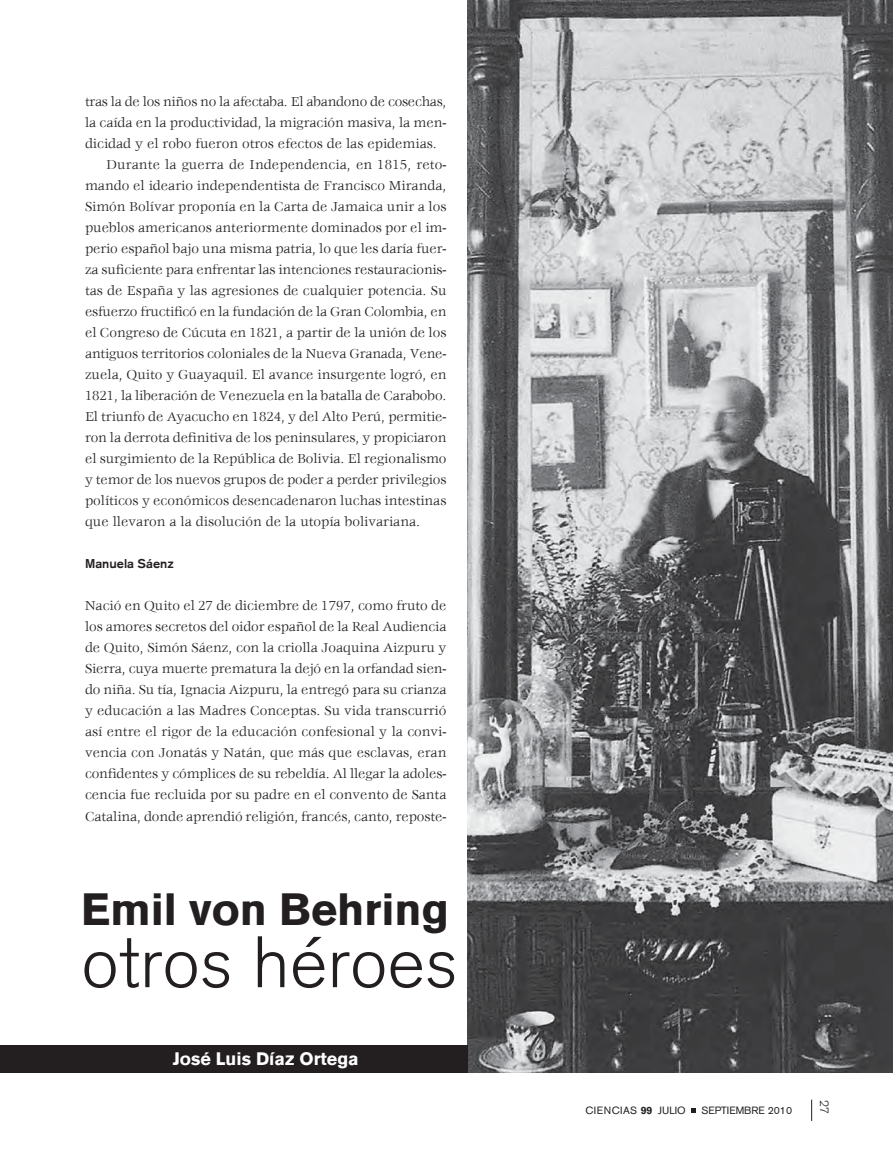
<style>
.page{position:relative;width:893px;height:1149px;background:#fff}
.page>*{position:absolute;margin:0;border:0;box-sizing:border-box;transform-origin:0 0}
.t1{font:300 72px "Akzidenz Grotesk BE";color:#231f20}
.t2{font:700 45px "Akzidenz Grotesk BE";color:#231f20}
.t3{font:700 18px "Akzidenz Grotesk BE";color:#fff}
.t4{font:14.25px/21px "Veljovic";letter-spacing:-.005em;color:#231f20;text-align:justify}
.t5{font:500 12.75px "Akzidenz Grotesk BE";color:#231f20}
.t6{font:300 12px "Akzidenz Grotesk BE";color:#231f20}
.t7{font:10.5px "Akzidenz Grotesk BE";letter-spacing:.05em;color:#231f20}
.t8{font:10.5px "Akzidenz Grotesk BE";color:#231f20}
.s1{font-weight:700}
</style>
<div class="page">
<svg style="left:811px;top:1099px;width:1px;height:21px"></svg>
<svg style="left:691px;top:1108px;width:5px;height:4px"></svg>
<img style="left:468px;top:0;width:425px;height:1072px">
<div style="left:0;top:1044px;width:468px;height:28px;background:#231f20"></div>
<p class="t4" style="left:85px;top:92px;width:363px">tras la de los niños no la afectaba. El abandono de cosechas,</p>
<p class="t4" style="left:85px;top:113px;width:363px">la caída en la productividad, la migración masiva, la men-</p>
<p class="t4" style="left:85px;top:134px;width:353px">di ci dad y el robo fueron otros efectos de las epidemias.</p>
<p class="t4" style="left:106px;top:155px;width:342px">Durante la guerra de Independencia, en 1815, reto-</p>
<p class="t4" style="left:85px;top:176px;width:363px">man do el ideario independentista de Francisco Miranda,</p>
<p class="t4" style="left:85px;top:197px;width:363px">Si món Bolívar proponía en la Carta de Jamaica unir a los</p>
<p class="t4" style="left:85px;top:218px;width:363px">pueblos americanos anteriormente dominados por el im-</p>
<p class="t4" style="left:85px;top:239px;width:363px">pe rio español bajo una misma patria, lo que les daría fuer-</p>
<p class="t4" style="left:85px;top:260px;width:363px">za suficiente para enfrentar las intenciones restauracio nis-</p>
<p class="t4" style="left:85px;top:281px;width:363px">tas de España y las agresiones de cualquier potencia. Su</p>
<p class="t4" style="left:85px;top:302px;width:363px">es fuer zo fructificó en la fundación de la Gran Colombia, en</p>
<p class="t4" style="left:85px;top:323px;width:363px">el Congreso de Cúcuta en 1821, a partir de la unión de los</p>
<p class="t4" style="left:85px;top:344px;width:363px">an ti guos territorios coloniales de la Nueva Granada, Ve ne-</p>
<p class="t4" style="left:85px;top:365px;width:363px">zue la, Quito y Guayaquil. El avance insurgente logró, en</p>
<p class="t4" style="left:85px;top:386px;width:363px">1821, la liberación de Venezuela en la batalla de Carabobo.</p>
<p class="t4" style="left:85px;top:407px;width:363px">El triunfo de Ayacucho en 1824, y del Alto Perú, permi tie-</p>
<p class="t4" style="left:85px;top:428px;width:363px">ron la derrota definitiva de los peninsulares, y propiciaron</p>
<p class="t4" style="left:85px;top:449px;width:363px">el surgimiento de la República de Bolivia. El regionalismo</p>
<p class="t4" style="left:85px;top:470px;width:363px">y temor de los nuevos grupos de poder a perder privilegios</p>
<p class="t4" style="left:85px;top:491px;width:363px">políticos y económicos desencadenaron luchas intestinas</p>
<p class="t4" style="left:85px;top:512px;width:337px">que llevaron a la disolución de la utopía bolivariana.</p>
<p class="t5" style="left:85px;top:557px;width:90px">Manuela Sáenz</p>
<p class="t4" style="left:85px;top:596px;width:363px">Nació en Quito el 27 de diciembre de 1797, como fruto de los amores secretos del oidor español de la Real Audiencia de Quito, Simón Sáenz, con la criolla Joaquina Aizpuru y Sierra, cuya muerte prematura la dejó en la orfandad sien&shy;do niña. Su tía, Ignacia Aizpuru, la entregó para su crianza y educación a las Madres Conceptas. Su vida transcurrió así entre el rigor de la educación confesional y la convi&shy;ven cia con Jonatás y Natán, que más que esclavas, eran con fi dentes y cómplices de su rebeldía. Al llegar la ado les&shy;cen cia fue recluida por su padre en el convento de Santa Ca ta li na, donde aprendió religión, francés, canto, reposte-</p>
<h2 class="t2" style="left:81px;top:885px;width:369px">Emil von Behring</h2>
<h1 class="t1" style="left:81px;top:923px;width:378px">otros héroes</h1>
<p class="t3" style="left:173px;top:1049px;width:188px">José Luis Díaz Ortega</p>
<p class="t7" style="left:585px;top:1104px;width:102px">CIENCIAS <span class="s1">99</span> JULIO</p>
<p class="t8" style="left:701px;top:1104px;width:92px">SEPTIEMBRE 2010</p>
<p class="t6" style="left:831px;top:1099px;width:15px;rotate:90deg">27</p>
</div>
